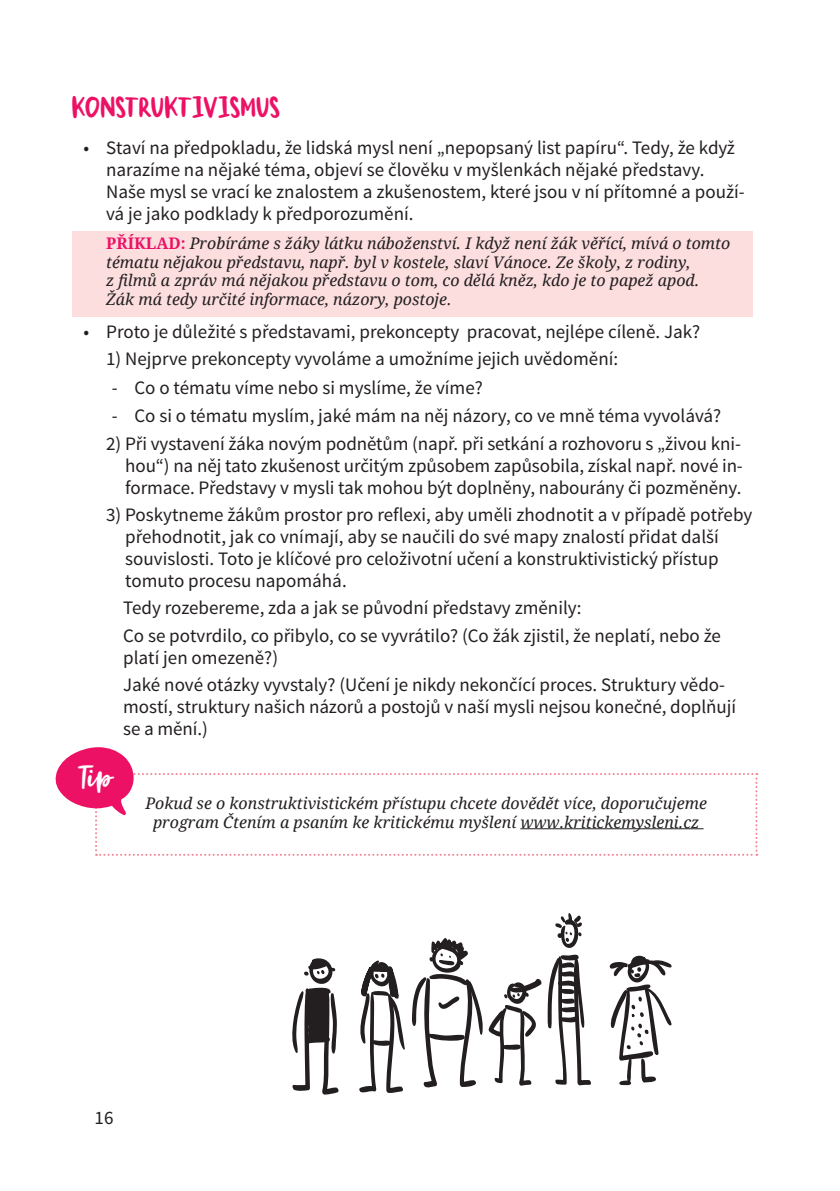
<style>
.page{position:relative;width:840px;height:1191px;background:#fff}
.page>*{position:absolute;margin:0;border:0;box-sizing:border-box;transform-origin:0 0}
.t1{font:29.8px "Jenthill Caps";color:#ec1165;scale:1.12 1}
.t2{font:28px "Jenthill";color:#fff}
.t3{font:19px/21.8px "Source Sans Pro";color:#231f20}
.t4{font:italic 16px/18.4px "Droid Serif";color:#231f20}
.s1{font-weight:700;font-style:normal;color:#ec1165}
</style>
<div class="page">
<div style="left:72px;top:231px;width:680px;height:85px;background:#fcdedf"></div>
<svg style="left:359px;top:960px;width:45px;height:133px"></svg>
<svg style="left:609px;top:955px;width:62px;height:130px"></svg>
<svg style="left:292px;top:958px;width:47px;height:136px"></svg>
<svg style="left:412px;top:913px;width:179px;height:175px"></svg>
<svg style="left:55px;top:747px;width:702px;height:108px"></svg>
<h1 class="t1" style="left:72px;top:88px;width:187px">KONSTRUKTIVISMUS</h1>
<p class="t3" style="left:106px;top:137px;width:639px;text-indent:-23px">• Staví na předpokladu, že lidská mysl není „nepopsaný list papíru“. Tedy, že když narazíme na nějaké téma, objeví se člověku v myšlenkách nějaké představy.<br>Naše mysl se vrací ke znalostem a zkušenostem, které jsou v ní přítomné a použí&shy;vá je jako podklady k předporozumění.</p>
<p class="t4" style="left:106px;top:234px;width:625px"><span class="s1">PŘÍKLAD:</span> Probíráme s žáky látku náboženství. I když není žák věřící, mívá o tomto tématu nějakou představu, např. byl v kostele, slaví Vánoce. Ze školy, z rodiny,<br>z filmů a zpráv má nějakou představu o tom, co dělá kněz, kdo je to papež apod.<br>Žák má tedy určité informace, názory, postoje.</p>
<p class="t3" style="left:83px;top:321px;width:617px">• Proto je důležité s představami, prekoncepty pracovat, nejlépe cíleně. Jak?</p>
<p class="t3" style="left:106px;top:348px;width:513px">1) Nejprve prekoncepty vyvoláme a umožníme jejich uvědomění:</p>
<p class="t3" style="left:112px;top:377px;width:372px">- Co o tématu víme nebo si myslíme, že víme?</p>
<p class="t3" style="left:112px;top:405px;width:610px">- Co si o tématu myslím, jaké mám na něj názory, co ve mně téma vyvolává?</p>
<p class="t3" style="left:125px;top:433px;width:619px;text-align:justify;text-indent:-19px">2) Při vystavení žáka novým podnětům (např. při setkání a rozhovoru s „živou kni&shy;hou“) na něj tato zkušenost určitým způsobem zapůsobila, získal např. nové in&shy;formace. Představy v mysli tak mohou být doplněny, nabourány či pozměněny.</p>
<p class="t3" style="left:125px;top:504px;width:628px;text-indent:-19px">3) Poskytneme žákům prostor pro reflexi, aby uměli zhodnotit a v případě potřeby přehodnotit, jak co vnímají, aby se naučili do své mapy znalostí přidat další souvislosti. Toto je klíčové pro celoživotní učení a konstruktivistický přístup tomuto procesu napomáhá.</p>
<p class="t3" style="left:123px;top:594px;width:599px;line-height:27.6px">Tedy rozebereme, zda a jak se původní představy změnily:<br>Co se potvrdilo, co přibylo, co se vyvrátilo? (Co žák zjistil, že neplatí, nebo že</p>
<p class="t3" style="left:123px;top:644px;width:603px;line-height:27.6px">platí jen omezeně?)<br>Jaké nové otázky vyvstaly? (Učení je nikdy nekončící proces. Struktury vědo-</p>
<p class="t3" style="left:123px;top:696px;width:614px">mostí, struktury našich názorů a postojů v naší mysli nejsou konečné, doplňují se a mění.)</p>
<h2 class="t2" style="left:76px;top:758px;width:38px">Tip</h2>
<p class="t4" style="left:145px;top:794px;width:563px;text-align:center">Pokud se o konstruktivistickém přístupu chcete dovědět více, doporučujeme program Čtením a psaním ke kritickému myšlení www.kritickemysleni.cz</p>
<p class="t3" style="left:94px;top:1107px;width:20px">16</p>
</div>
